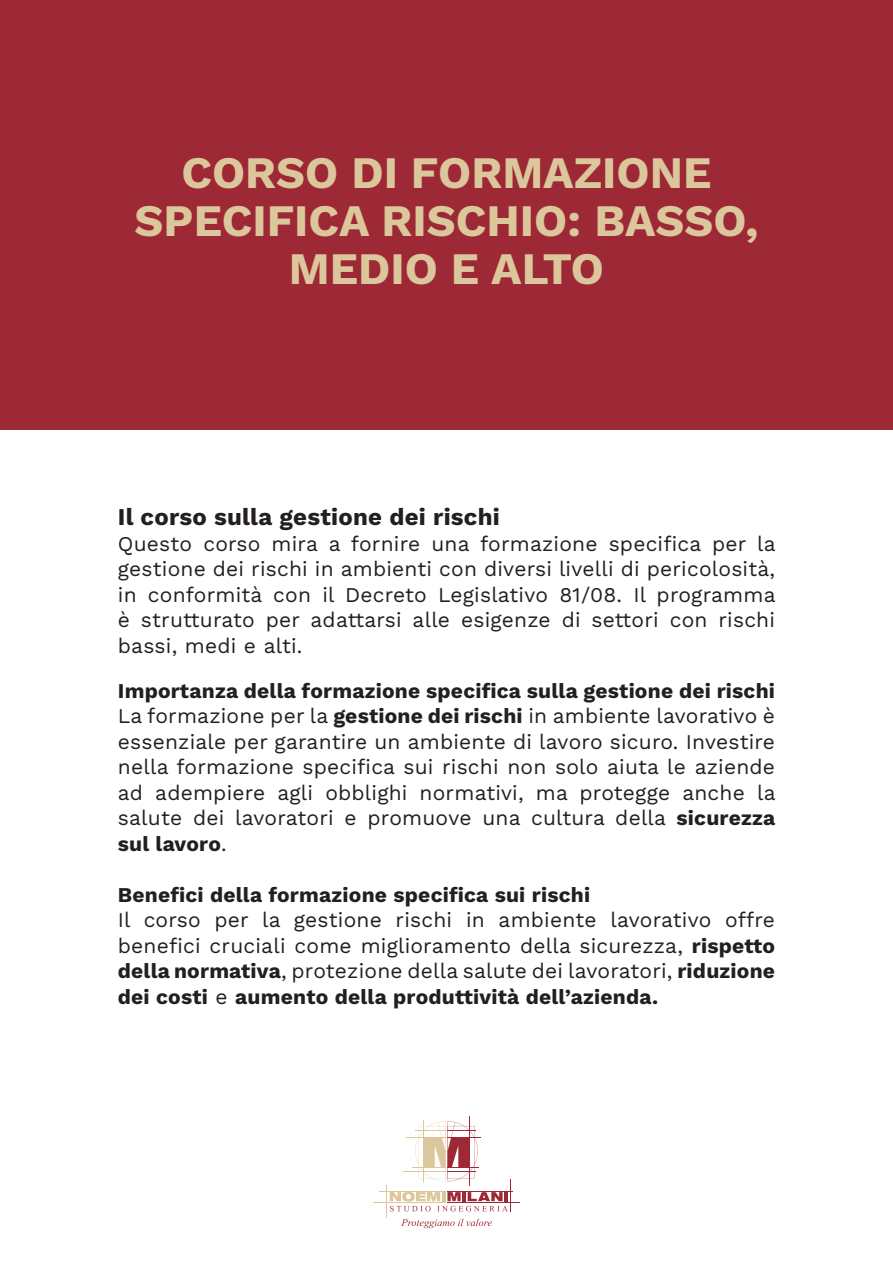
<style>
.page{position:relative;width:893px;height:1263px;background:#fff}
.page>*{position:absolute;margin:0;border:0;box-sizing:border-box;transform-origin:0 0}
.t1{font:700 45px/48px "Work Sans";color:#dbc79b;text-align:center}
.t2{font:700 24px "Work Sans";letter-spacing:.01em;color:#231f20}
.t3{font:21px/25.5px "Work Sans";letter-spacing:.01em;color:#231f20;text-align:justify}
.t4{font:700 21px "Work Sans";letter-spacing:.01em;color:#231f20}
.s1{font-weight:700}
</style>
<div class="page">
<div style="left:0;top:0;width:893px;height:429px;background:#9e2936"></div>
<hr style="left:510px;top:1179px;width:1px;height:32px;background:#9e2936">
<hr style="left:447px;top:1202px;width:73px;height:1px;background:#9e2936">
<hr style="left:447px;top:1191px;width:65px;height:1px;background:#9e2936">
<hr style="left:469px;top:1116px;width:1px;height:69px;background:#9e2936">
<hr style="left:447px;top:1167px;width:32px;height:1px;background:#9e2936">
<hr style="left:447px;top:1137px;width:34px;height:1px;background:#9e2936">
<hr style="left:424px;top:1120px;width:1px;height:62px;background:#dbc79b">
<hr style="left:412px;top:1167px;width:34px;height:1px;background:#dbc79b">
<hr style="left:406px;top:1137px;width:40px;height:1px;background:#dbc79b">
<hr style="left:403px;top:1171px;width:43px;height:1px;background:#dbc79b">
<svg style="left:415px;top:1121px;width:63px;height:60px"></svg>
<hr style="left:387px;top:1185px;width:1px;height:33px;background:#dbc79b">
<hr style="left:373px;top:1202px;width:73px;height:1px;background:#dbc79b">
<hr style="left:379px;top:1191px;width:67px;height:1px;background:#dbc79b">
<svg style="left:390px;top:1192px;width:118px;height:19px"></svg>
<svg style="left:401px;top:1219px;width:91px;height:9px"></svg>
<p class="t1" style="left:135px;top:146px;width:625px">CORSO DI FORMAZIONE<br>SPECIFICA RISCHIO: BASSO,<br>MEDIO E ALTO</p>
<p class="t2" style="left:118px;top:499px;width:383px">Il corso sulla gestione dei rischi</p>
<p class="t3" style="left:118px;top:530px;width:659px">Questo corso mira a fornire una formazione specifica per la gestione dei rischi in ambienti con diversi livelli di pericolosità, in conformità con il Decreto Legislativo 81/08. Il programma è strutturato per adattarsi alle esigenze di settori con rischi bassi, medi e alti.</p>
<p class="t4" style="left:118px;top:675px;width:659px">Importanza della formazione specifica sulla gestione dei rischi</p>
<p class="t3" style="left:118px;top:702px;width:659px">La formazione per la <span class="s1">gestione dei rischi</span> in ambiente lavorativo è essenziale per garantire un ambiente di lavoro sicuro. Investire nella formazione specifica sui rischi non solo aiuta le aziende ad adempiere agli obblighi normativi, ma protegge anche la salute dei lavoratori e promuove una cultura della <span class="s1">sicurezza sul lavoro</span>.</p>
<p class="t4" style="left:118px;top:879px;width:474px">Benefici della formazione specifica sui rischi</p>
<p class="t3" style="left:118px;top:906px;width:659px">Il corso per la gestione rischi in ambiente lavorativo offre benefici cruciali come miglioramento della sicurezza, <span class="s1">rispetto della normativa</span>, protezione della salute dei lavoratori, <span class="s1">riduzione dei costi</span> e <span class="s1">aumento della produttività dell’azienda.</span></p>
</div>
